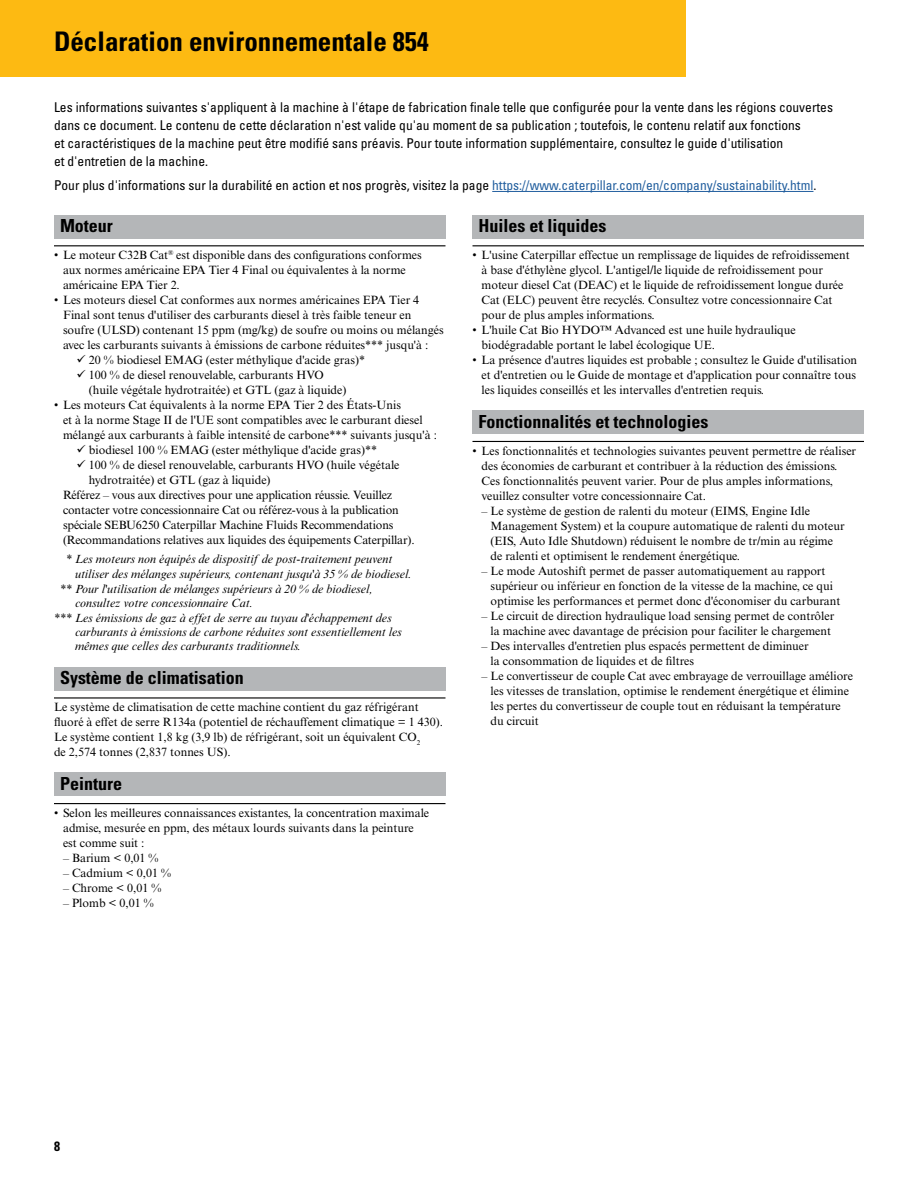
<style>
.page{position:relative;width:918px;height:1188px;background:#fff}
.page>*{position:absolute;margin:0;border:0;box-sizing:border-box;transform-origin:0 0}
.t1{font:700 condensed 27px "Univers LT Std";color:#000}
.t2{font:700 condensed 18px "Univers LT Std";color:#000}
.t3{font:condensed 13.5px/18px "Univers LT Std";color:#000}
.t4{font:700 condensed 13.5px "Univers LT Std";color:#000}
.t5{font:12px/15px "Times New Roman MT Std";color:#000}
.t6{font:italic 12px "Times New Roman MT Std";color:#000}
.s1{color:#215e9e}
</style>
<div class="page">
<div style="left:54px;top:215px;width:392px;height:23px;background:#b4b6b8"></div>
<hr style="left:54px;top:245px;width:392px;height:1px;background:#000">
<div style="left:54px;top:667px;width:392px;height:23px;background:#b4b6b8"></div>
<hr style="left:54px;top:697px;width:392px;height:2px;background:#000">
<div style="left:54px;top:773px;width:392px;height:23px;background:#b4b6b8"></div>
<hr style="left:54px;top:803px;width:392px;height:1px;background:#000">
<div style="left:472px;top:215px;width:392px;height:23px;background:#b4b6b8"></div>
<hr style="left:472px;top:245px;width:392px;height:1px;background:#000">
<div style="left:472px;top:410px;width:392px;height:24px;background:#b4b6b8"></div>
<hr style="left:472px;top:441px;width:392px;height:1px;background:#000">
<hr style="left:492px;top:191px;width:321px;height:1px;background:#215e9e">
<div style="left:0;top:0;width:686px;height:76px;background:#fdba12"></div>
<h1 class="t1" style="left:54px;top:25px;width:376px">Déclaration environnementale 854</h1>
<p class="t3" style="left:54px;top:98px;width:781px">Les informations suivantes s'appliquent à la machine à l'étape de fabrication finale telle que configurée pour la vente dans les régions couvertes dans ce document. Le contenu de cette déclaration n'est valide qu'au moment de sa publication ; toutefois, le contenu relatif aux fonctions<br>et caractéristiques de la machine peut être modifié sans préavis. Pour toute information supplémentaire, consultez le guide d'utilisation<br>et d'entretien de la machine.</p>
<p class="t3" style="left:54px;top:176px;width:762px">Pour plus d'informations sur la durabilité en action et nos progrès, visitez la page <span class="s1">https://www.caterpillar.com/en/company/sustainability.html</span>.</p>
<h2 class="t2" style="left:60px;top:215px;width:54px">Moteur</h2>
<p class="t5" style="left:63px;top:247px;width:360px;text-indent:-9px">• Le moteur C32B Cat<sup>®</sup> est disponible dans des configurations conformes aux normes américaine EPA Tier 4 Final ou équivalentes à la norme américaine EPA Tier 2.</p>
<p class="t5" style="left:63px;top:292px;width:382px;text-indent:-9px">• Les moteurs diesel Cat conformes aux normes américaines EPA Tier 4<br>Final sont tenus d'utiliser des carburants diesel à très faible teneur en soufre (ULSD) contenant 15 ppm (mg/kg) de soufre ou moins ou mélangés avec les carburants suivants à émissions de carbone réduites*** jusqu'à :</p>
<p class="t5" style="left:77px;top:352px;width:290px">✓ 20 % biodiesel EMAG (ester méthylique d'acide gras)*</p>
<p class="t5" style="left:89px;top:367px;width:259px;text-indent:-12px">✓ 100 % de diesel renouvelable, carburants HVO (huile végétale hydrotraitée) et GTL (gaz à liquide)</p>
<p class="t5" style="left:63px;top:397px;width:375px;text-indent:-9px">• Les moteurs Cat équivalents à la norme EPA Tier 2 des États-Unis<br>et à la norme Stage II de l'UE sont compatibles avec le carburant diesel mélangé aux carburants à faible intensité de carbone*** suivants jusqu'à :</p>
<p class="t5" style="left:77px;top:442px;width:302px">✓ biodiesel 100 % EMAG (ester méthylique d'acide gras)**</p>
<p class="t5" style="left:77px;top:457px;width:325px">✓ 100 % de diesel renouvelable, carburants HVO (huile végétale</p>
<p class="t5" style="left:89px;top:472px;width:183px">hydrotraitée) et GTL (gaz à liquide)</p>
<p class="t5" style="left:63px;top:487px;width:331px">Référez – vous aux directives pour une application réussie. Veuillez</p>
<p class="t5" style="left:63px;top:502px;width:337px">contacter votre concessionnaire Cat ou référez-vous à la publication</p>
<p class="t5" style="left:63px;top:517px;width:332px">spéciale SEBU6250 Caterpillar Machine Fluids Recommendations</p>
<p class="t5" style="left:63px;top:532px;width:353px">(Recommandations relatives aux liquides des équipements Caterpillar).</p>
<p class="t6" style="left:66px;top:553px;width:328px">* Les moteurs non équipés de dispositif de post-traitement peuvent</p>
<p class="t6" style="left:75px;top:568px;width:338px">utiliser des mélanges supérieurs, contenant jusqu'à 35 % de biodiesel.</p>
<p class="t6" style="left:60px;top:582px;width:314px">** Pour l'utilisation de mélanges supérieurs à 20 % de biodiesel,</p>
<p class="t6" style="left:75px;top:596px;width:179px">consultez votre concessionnaire Cat.</p>
<p class="t6" style="left:54px;top:611px;width:339px">*** Les émissions de gaz à effet de serre au tuyau d'échappement des</p>
<p class="t6" style="left:75px;top:625px;width:328px">carburants à émissions de carbone réduites sont essentiellement les</p>
<p class="t6" style="left:75px;top:640px;width:228px">mêmes que celles des carburants traditionnels.</p>
<h2 class="t2" style="left:60px;top:667px;width:185px">Système de climatisation</h2>
<p class="t5" style="left:54px;top:700px;width:391px">Le système de climatisation de cette machine contient du gaz réfrigérant fluoré à effet de serre R134a (potentiel de réchauffement climatique = 1 430).<br>Le système contient 1,8 kg (3,9 lb) de réfrigérant, soit un équivalent CO<sub>2<br></sub>de 2,574 tonnes (2,837 tonnes US).</p>
<h2 class="t2" style="left:60px;top:773px;width:64px">Peinture</h2>
<p class="t5" style="left:63px;top:805px;width:368px;text-indent:-9px">• Selon les meilleures connaissances existantes, la concentration maximale admise, mesurée en ppm, des métaux lourds suivants dans la peinture est comme suit :</p>
<p class="t5" style="left:63px;top:850px;width:97px">– Barium &lt; 0,01 %</p>
<p class="t5" style="left:63px;top:865px;width:110px">– Cadmium &lt; 0,01 %</p>
<p class="t5" style="left:63px;top:880px;width:100px">– Chrome &lt; 0,01 %</p>
<p class="t5" style="left:63px;top:895px;width:92px">– Plomb &lt; 0,01 %</p>
<h2 class="t2" style="left:478px;top:215px;width:129px">Huiles et liquides</h2>
<p class="t5" style="left:482px;top:247px;width:370px;text-indent:-9px">• L'usine Caterpillar effectue un remplissage de liquides de refroidissement à base d'éthylène glycol. L'antigel/le liquide de refroidissement pour moteur diesel Cat (DEAC) et le liquide de refroidissement longue durée Cat (ELC) peuvent être recyclés. Consultez votre concessionnaire Cat pour de plus amples informations.</p>
<p class="t5" style="left:482px;top:322px;width:316px;text-indent:-9px">• L'huile Cat Bio HYDO™ Advanced est une huile hydraulique biodégradable portant le label écologique UE.</p>
<p class="t5" style="left:482px;top:352px;width:377px;text-align:justify;text-indent:-9px">• La présence d'autres liquides est probable ; consultez le Guide d'utilisation et d'entretien ou le Guide de montage et d'application pour connaître tous les liquides conseillés et les intervalles d'entretien requis.</p>
<h2 class="t2" style="left:478px;top:411px;width:232px">Fonctionnalités et technologies</h2>
<p class="t5" style="left:482px;top:443px;width:376px;text-indent:-9px">• Les fonctionnalités et technologies suivantes peuvent permettre de réaliser des économies de carburant et contribuer à la réduction des émissions.<br>Ces fonctionnalités peuvent varier. Pour de plus amples informations, veuillez consulter votre concessionnaire Cat.</p>
<p class="t5" style="left:490px;top:503px;width:356px;text-indent:-9px">– Le système de gestion de ralenti du moteur (EIMS, Engine Idle Management System) et la coupure automatique de ralenti du moteur (EIS, Auto Idle Shutdown) réduisent le nombre de tr/min au régime de ralenti et optimisent le rendement énergétique.</p>
<p class="t5" style="left:490px;top:563px;width:352px;text-indent:-9px">– Le mode Autoshift permet de passer automatiquement au rapport supérieur ou inférieur en fonction de la vitesse de la machine, ce qui optimise les performances et permet donc d'économiser du carburant</p>
<p class="t5" style="left:482px;top:608px;width:354px;text-align:center">– Le circuit de direction hydraulique load sensing permet de contrôler la machine avec davantage de précision pour faciliter le chargement</p>
<p class="t5" style="left:490px;top:638px;width:320px;text-indent:-9px">– Des intervalles d'entretien plus espacés permettent de diminuer la consommation de liquides et de filtres</p>
<p class="t5" style="left:490px;top:668px;width:364px;text-indent:-9px">– Le convertisseur de couple Cat avec embrayage de verrouillage améliore les vitesses de translation, optimise le rendement énergétique et élimine les pertes du convertisseur de couple tout en réduisant la température du circuit</p>
<p class="t4" style="left:54px;top:1138px;width:7px">8</p>
</div>
